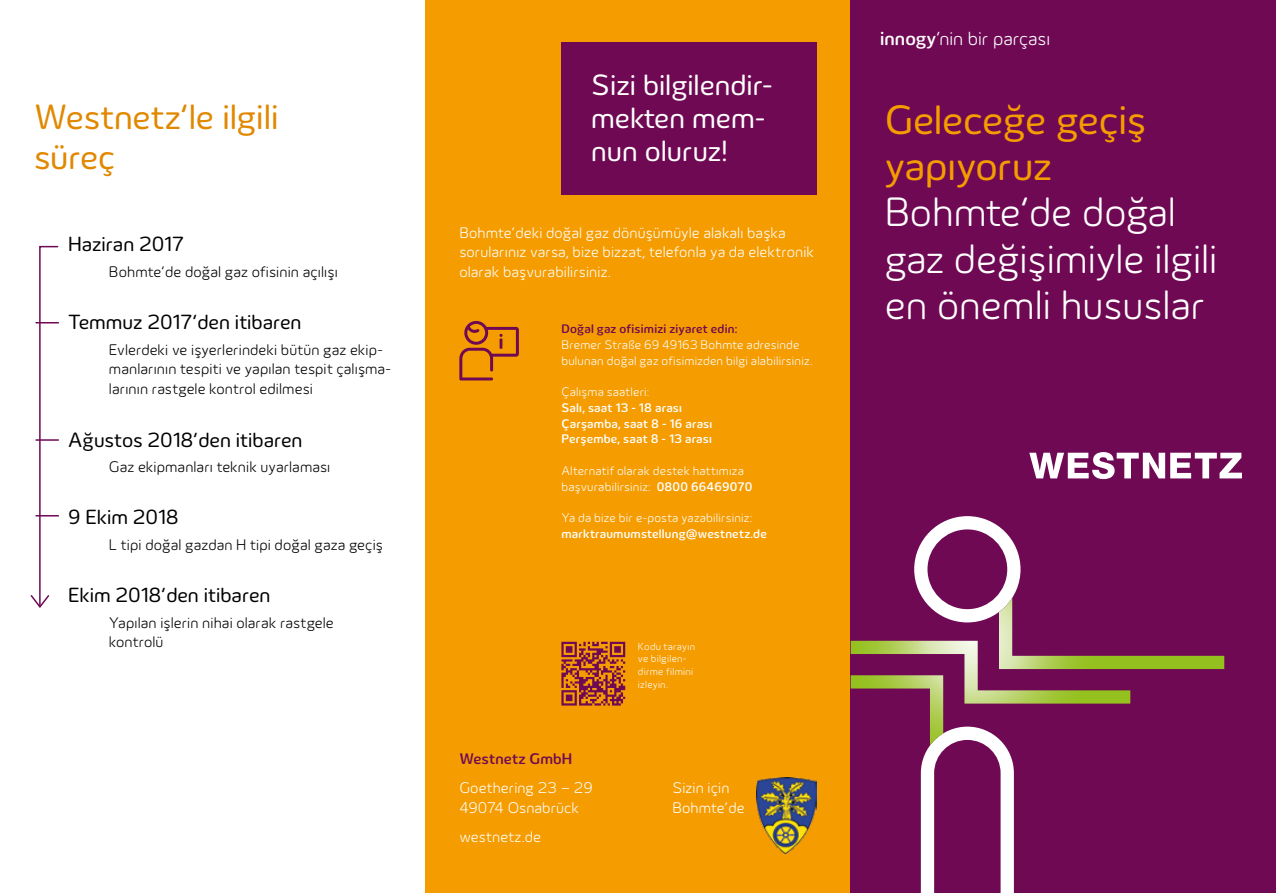
<style>
.page{position:relative;width:1276px;height:893px;background:#fff}
.page>*{position:absolute;margin:0;border:0;box-sizing:border-box;transform-origin:0 0}
.t1{font:300 42px/46.2px "Innogy";color:#fff}
.t2{font:42px/46.2px "Innogy";letter-spacing:-.005em;color:#f59c00}
.t3{font:36px/39.6px "Innogy";letter-spacing:-.005em;color:#e18800}
.t4{font:30px/33px "Innogy";color:#fff}
.t5{font:21px "Innogy";letter-spacing:-.005em;color:#000}
.t6{font:300 19.5px "Innogy";letter-spacing:-.005em;color:#fff}
.t7{font:300 15.75px/19.5px "Innogy";letter-spacing:.005em;color:#000}
.t8{font:300 15.75px/19.5px "Innogy";letter-spacing:.005em;color:#fff}
.t9{font:500 15.75px "Innogy";letter-spacing:.01em;color:#6f0954}
.t10{font:300 12.75px/15.8px "Innogy";letter-spacing:.015em;color:#fff}
.t11{font:500 12.75px/15.8px "Innogy";letter-spacing:.015em;color:#fff}
.t12{font:500 12.75px "Innogy";letter-spacing:.015em;color:#6f0954}
.t13{font:300 10.5px/12.6px "Innogy";letter-spacing:.025em;color:#fff}
.s1{font-weight:500}
</style>
<div class="page">
<div style="left:425px;top:0;width:425px;height:893px;background:#f59c00"></div>
<div style="left:850px;top:0;width:426px;height:893px;background:#6f0954"></div>
<svg style="left:850px;top:516px;width:374px;height:377px"></svg>
<img style="left:756px;top:777px;width:60px;height:77px">
<div style="left:561px;top:43px;width:255px;height:152px;background:#6f0954"></div>
<svg style="left:459px;top:321px;width:60px;height:59px"></svg>
<svg style="left:1029px;top:452px;width:213px;height:27px"></svg>
<svg style="left:561px;top:642px;width:64px;height:63px"></svg>
<svg style="left:30px;top:245px;width:29px;height:363px"></svg>
<h2 class="t3" style="left:34px;top:98px;width:246px">Westnetz‘le ilgili süreç</h2>
<h3 class="t5" style="left:68px;top:232px;width:117px">Haziran 2017</h3>
<p class="t7" style="left:109px;top:262px;width:230px">Bohmte‘de doğal gaz ofisinin açılışı</p>
<h3 class="t5" style="left:68px;top:310px;width:235px">Temmuz 2017‘den itibaren</h3>
<p class="t7" style="left:109px;top:340px;width:283px">Evlerdeki ve işyerlerindeki bütün gaz ekip&shy;manlarının tespiti ve yapılan tespit çalışma&shy;larının rastgele kontrol edilmesi</p>
<h3 class="t5" style="left:68px;top:427px;width:236px">Ağustos 2018‘den itibaren</h3>
<p class="t7" style="left:109px;top:457px;width:223px">Gaz ekipmanları teknik uyarlaması</p>
<h3 class="t5" style="left:68px;top:505px;width:112px">9 Ekim 2018</h3>
<p class="t7" style="left:109px;top:535px;width:276px">L tipi doğal gazdan H tipi doğal gaza geçiş</p>
<h3 class="t5" style="left:68px;top:583px;width:204px">Ekim 2018‘den itibaren</h3>
<p class="t7" style="left:109px;top:613px;width:226px">Yapılan işlerin nihai olarak rastgele kontrolü</p>
<h3 class="t4" style="left:591px;top:69px;width:183px">Sizi bilgilendir&shy;mekten mem&shy;nun oluruz!</h3>
<p class="t8" style="left:459px;top:223px;width:356px">Bohmte‘deki doğal gaz dönüşümüyle alakalı başka sorularınız varsa, bize bizzat, telefonla ya da elektronik olarak başvurabilirsiniz.</p>
<p class="t12" style="left:561px;top:321px;width:177px">Doğal gaz ofisimizi ziyaret edin:</p>
<p class="t10" style="left:561px;top:337px;width:252px">Bremer Straße 69 49163 Bohmte adresinde bulunan doğal gaz ofisimizden bilgi alabilirsiniz.</p>
<p class="t10" style="left:561px;top:384px;width:90px">Çalışma saatleri:</p>
<p class="t11" style="left:561px;top:400px;width:152px">Salı, saat 13 - 18 arası<br>Çarşamba, saat 8 - 16 arası<br>Perşembe, saat 8 - 13 arası</p>
<p class="t10" style="left:561px;top:463px;width:192px">Alternatif olarak destek hattımıza başvurabilirsiniz: <span class="s1">0800 66469070</span></p>
<p class="t10" style="left:561px;top:510px;width:192px">Ya da bize bir e-posta yazabilirsiniz:</p>
<p class="t11" style="left:561px;top:526px;width:207px">marktraumumstellung@westnetz.de</p>
<p class="t9" style="left:459px;top:749px;width:114px">Westnetz GmbH</p>
<p class="t8" style="left:459px;top:778px;width:135px">Goethering 23 – 29<br>49074 Osnabrück</p>
<p class="t8" style="left:459px;top:827px;width:83px">westnetz.de</p>
<p class="t13" style="left:638px;top:640px;width:59px">Kodu tarayın ve bilgilen&shy;dirme filmini izleyin.</p>
<p class="t8" style="left:672px;top:778px;width:74px">Sizin için<br>Bohmte‘de</p>
<p class="t6" style="left:880px;top:27px;width:171px"><span class="s1">innogy</span>‘nin bir parçası</p>
<h1 class="t2" style="left:884px;top:97px;width:263px">Geleceğe geçiş yapıyoruz</h1>
<h1 class="t1" style="left:884px;top:189px;width:334px">Bohmte‘de doğal gaz değişimiyle ilgili en önemli hususlar</h1>
</div>
